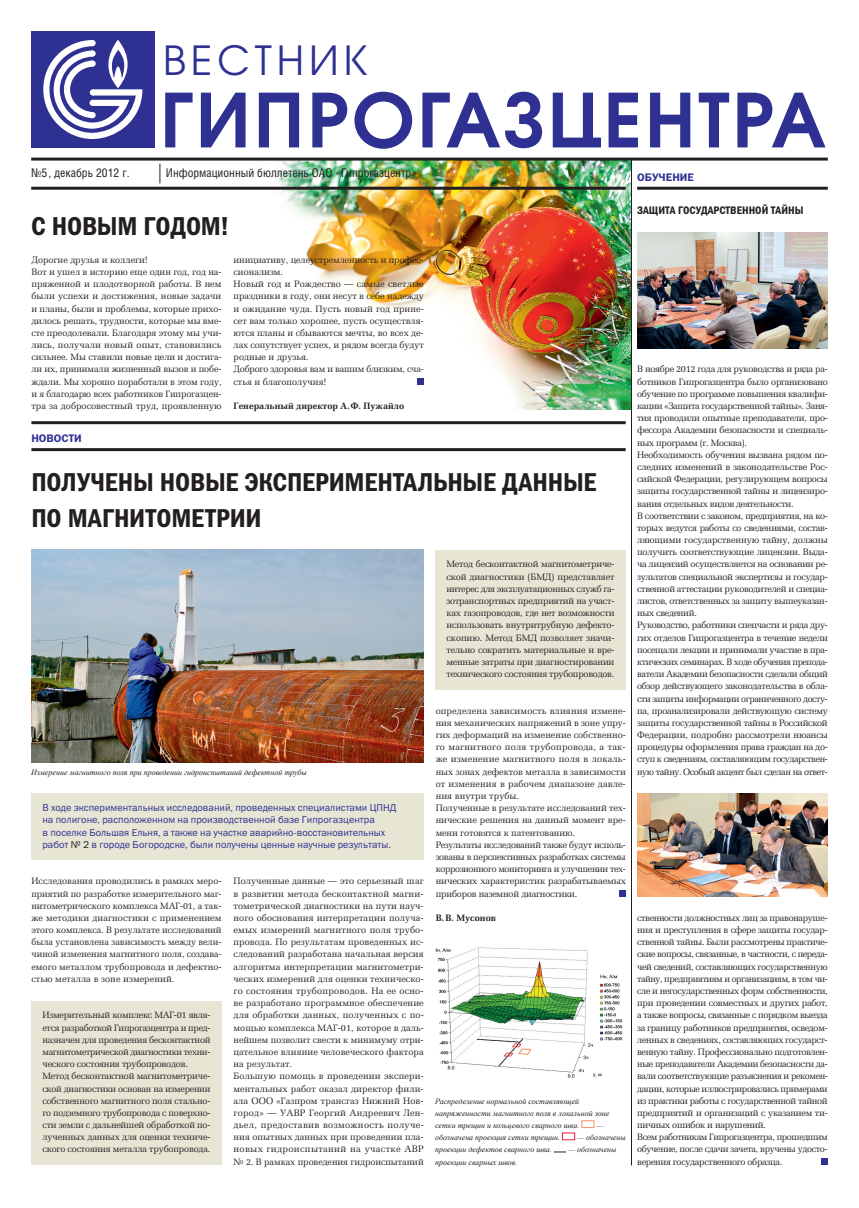
<style>
.page{position:relative;width:859px;height:1208px;background:#fff}
.page>*{position:absolute;margin:0;border:0;box-sizing:border-box;transform-origin:0 0}
.t1{font:40px "Avant Garde Gothic C";letter-spacing:.125em;color:#2e3092}
.t2{font:26px/36px "Franklin Gothic Demi Cond C";letter-spacing:-.01em;color:#231f20}
.t3{font:12px "Helios Cond";color:#231f20}
.t4{font:11px "Franklin Gothic Demi Cond C";color:#231f20}
.t5{font:11px "Franklin Gothic Demi C";color:#2e3092}
.t6{font:10px/12.2px "Franklin Gothic Book C";color:#2e3092}
.t7{font:9.3px/12.2px "Zapf Elliptical 711 CBT";letter-spacing:-.02em;color:#231f20}
.t8{font:9.3px/12.2px "Zapf Elliptical 711 CBT";color:#231f20}
.t9{font:9.3px/12.2px "Zapf Elliptical 711 CBT";letter-spacing:.01em;color:#231f20}
.t10{font:700 9.3px "Zapf Elliptical 711 CBT";color:#231f20}
.t11{font:italic 8px/12.2px "Times New Roman";color:#231f20}
.s1{color:#231f20}
</style>
<div class="page">
<img style="left:257px;top:161px;width:374px;height:248px">
<div style="left:31px;top:31px;width:123px;height:116px;background:#2e3092"></div>
<hr style="left:31px;top:158px;width:797px;height:3px;background:#231f20">
<hr style="left:31px;top:187px;width:595px;height:3px;background:#231f20">
<hr style="left:637px;top:187px;width:191px;height:3px;background:#231f20">
<svg style="left:160px;top:164px;width:1px;height:19px"></svg>
<svg style="left:43px;top:40px;width:99px;height:99px"></svg>
<svg style="left:165px;top:92px;width:660px;height:57px"></svg>
<hr style="left:631px;top:159px;width:1px;height:1006px;background:#231f20">
<hr style="left:31px;top:421px;width:595px;height:3px;background:#231f20">
<hr style="left:31px;top:448px;width:595px;height:3px;background:#231f20">
<div style="left:31px;top:793px;width:393px;height:67px;background:#e7e5d4"></div>
<div style="left:821px;top:1157px;width:7px;height:7px;background:#2e3092"></div>
<div style="left:619px;top:889px;width:7px;height:7px;background:#2e3092"></div>
<img style="left:637px;top:233px;width:191px;height:115px">
<img style="left:637px;top:793px;width:191px;height:103px">
<img style="left:435px;top:947px;width:188px;height:131px">
<img style="left:31px;top:549px;width:393px;height:213px">
<div style="left:581px;top:1120px;width:13px;height:8px;border:1px solid #f69061"></div>
<div style="left:562px;top:1132px;width:13px;height:8px;border:1px solid #ed1a3c"></div>
<svg style="left:554px;top:1151px;width:12px;height:1px"></svg>
<div style="left:417px;top:378px;width:7px;height:6px;background:#2e3092"></div>
<div style="left:31px;top:1001px;width:191px;height:163px;background:#e7e5d4"></div>
<div style="left:435px;top:550px;width:191px;height:139px;background:#e7e5d4"></div>
<h1 class="t1" style="left:163px;top:37px;width:206px">ВЕСТНИК</h1>
<p class="t3" style="left:31px;top:166px;width:100px">№5, декабрь 2012 г.</p>
<p class="t3" style="left:166px;top:166px;width:253px">Информационный бюллетень ОАО «Гипрогазцентр»</p>
<h2 class="t2" style="left:31px;top:208px;width:200px">с новым годом!</h2>
<p class="t8" style="left:31px;top:253px;width:192px">Дорогие друзья и коллеги!<br>Вот и ушел в историю еще один год, год на‑ пряженной и плодотворной работы. В нем были успехи и достижения, новые задачи и планы, были и проблемы, которые прихо‑ дилось решать, трудности, которые мы вме‑ сте преодолевали. Благодаря этому мы учи‑ лись, получали новый опыт, становились сильнее. Мы ставили новые цели и достига‑ ли их, принимали жизненный вызов и побе‑ ждали. Мы хорошо поработали в этом году, и я благодарю всех работников Гипрогазцен‑ тра за добросовестный труд, проявленную</p>
<p class="t8" style="left:234px;top:253px;width:192px">инициативу, целеустремленность и профес‑ сионализм.<br>Новый год и Рождество — самые светлые праздники в году, они несут в себе надежду и ожидание чуда. Пусть новый год прине‑ сет вам только хорошее, пусть осуществля‑ ются планы и сбываются мечты, во всех де‑ лах сопутствует успех, и рядом всегда будут родные и друзья.<br>Доброго здоровья вам и вашим близким, сча‑ стья и благополучия!</p>
<p class="t10" style="left:234px;top:400px;width:172px">Генеральный директор А.Ф. Пужайло</p>
<p class="t5" style="left:31px;top:432px;width:52px">новости</p>
<h2 class="t2" style="left:31px;top:464px;width:566px">Получены новые экспериментальные данные по магнитометрии</h2>
<p class="t7" style="left:446px;top:558px;width:170px;text-align:justify">Метод бесконтактной магнитометриче‑ ской диагностики (БМД) представляет интерес для эксплуатационных служб га‑ зотранспортных предприятий на участ‑ ках газопроводов, где нет возможности использовать внутритрубную дефекто‑ скопию. Метод БМД позволяет значи‑ тельно сократить материальные и вре‑ менные затраты при диагностировании технического состояния трубопроводов.</p>
<p class="t11" style="left:31px;top:765px;width:277px">Измерение магнитного поля при проведении гидроиспытаний дефектной трубы</p>
<p class="t6" style="left:42px;top:801px;width:355px">В ходе экспериментальных исследований, проведенных специалистами ЦПНД на полигоне, расположенном на производственной базе Гипрогазцентра<br>в поселке Большая Ельня, а также на участке аварийно-восстановительных работ <span class="s1">№ 2</span> в городе Богородске, были получены ценные научные результаты.</p>
<p class="t7" style="left:31px;top:875px;width:192px;text-align:justify">Исследования проводились в рамках меро‑ приятий по разработке измерительного маг‑ нитометрического комплекса МАГ‑01, а так‑ же методики диагностики с применением этого комплекса. В результате исследований была установлена зависимость между вели‑ чиной изменения магнитного поля, создава‑ емого металлом трубопровода и дефектно‑ стью металла в зоне измерений.</p>
<p class="t9" style="left:234px;top:875px;width:192px">Полученные данные — это серьезный шаг в развитии метода бесконтактной магни‑ тометрической диагностики на пути науч‑ ного обоснования интерпретации получа‑ емых измерений магнитного поля трубо‑ провода. По результатам проведенных ис‑ следований разработана начальная версия алгоритма интерпретации магнитометри‑ ческих измерений для оценки техническо‑ го состояния трубопроводов. На ее осно‑ ве разработано программное обеспечение для обработки данных, полученных с по‑ мощью комплекса МАГ‑01, которое в даль‑ нейшем позволит свести к минимуму отри‑ цательное влияние человеческого фактора на результат.<br>Большую помощь в проведении экспери‑ ментальных работ оказал директор фили‑ ала ООО «Газпром трансгаз Нижний Нов‑ город» — УАВР Георгий Андреевич Лен‑ дьел, предоставив возможность получе‑ ния опытных данных при проведении пла‑ новых гидроиспытаний на участке АВР № 2. В рамках проведения гидроиспытаний</p>
<p class="t7" style="left:43px;top:1009px;width:170px">Измерительный комплекс МАГ‑01 явля‑ ется разработкой Гипрогазцентра и пред‑ назначен для проведения бесконтактной магнитометрической диагностики техни‑ ческого состояния трубопроводов.<br>Метод бесконтактной магнитометриче‑ ской диагностики основан на измерении собственного магнитного поля стально‑ го подземного трубопровода с поверхно‑ сти земли с дальнейшей обработкой по‑ лученных данных для оценки техниче‑ ского состояния металла трубопровода.</p>
<p class="t8" style="left:436px;top:704px;width:192px">определена зависимость влияния измене‑ ния механических напряжений в зоне упру‑ гих деформаций на изменение собственно‑ го магнитного поля трубопровода, а так‑ же изменение магнитного поля в локаль‑ ных зонах дефектов металла в зависимости от изменения в рабочем диапазоне давле‑ ния внутри трубы.<br>Полученные в результате исследований тех‑ нические решения на данный момент вре‑ мени готовятся к патентованию.<br>Результаты исследований также будут исполь‑ зованы в перспективных разработках системы коррозионного мониторинга и улучшении тех‑ нических характеристик разрабатываемых приборов наземной диагностики.</p>
<p class="t10" style="left:436px;top:912px;width:62px">В.В. Мусонов</p>
<p class="t11" style="left:435px;top:1094px;width:176px">Распределение нормальной составляющей напряженности магнитного поля в локальной зоне сетки трещин и кольцевого сварного шва. обозначена проекция сетки трещин.</p>
<p class="t11" style="left:577px;top:1131px;width:50px">— обозначены</p>
<p class="t11" style="left:435px;top:1143px;width:118px">проекции дефектов сварного шва.</p>
<p class="t11" style="left:568px;top:1143px;width:50px">— обозначены</p>
<p class="t11" style="left:435px;top:1155px;width:84px">проекции сварных швов.</p>
<p class="t5" style="left:637px;top:171px;width:58px">обучение</p>
<p class="t4" style="left:637px;top:204px;width:168px">Защита государственной тайны</p>
<p class="t7" style="left:637px;top:363px;width:192px">В ноябре 2012 года для руководства и ряда ра‑ ботников Гипрогазцентра было организовано обучение по программе повышения квалифи‑ кации «Защита государственной тайны». Заня‑ тия проводили опытные преподаватели, про‑ фессора Академии безопасности и специаль‑ ных программ (г. Москва).<br>Необходимость обучения вызвана рядом по‑ следних изменений в законодательстве Рос‑ сийской Федерации, регулирующем вопросы защиты государственной тайны и лицензиро‑ вания отдельных видов деятельности.<br>В соответствии с законом, предприятия, на ко‑ торых ведутся работы со сведениями, состав‑ ляющими государственную тайну, должны получить соответствующие лицензии. Выда‑ ча лицензий осуществляется на основании ре‑ зультатов специальной экспертизы и государ‑ ственной аттестации руководителей и специа‑ листов, ответственных за защиту вышеуказан‑ ных сведений.<br>Руководство, работники спецчасти и ряда дру‑ гих отделов Гипрогазцентра в течение недели посещали лекции и принимали участие в пра‑ ктических семинарах. В ходе обучения препода‑ ватели Академии безопасности сделали общий обзор действующего законодательства в обла‑ сти защиты информации ограниченного досту‑ па, проанализировали действующую систему защиты государственной тайны в Российской Федерации, подробно рассмотрели нюансы процедуры оформления права граждан на до‑ ступ к сведениям, составляющим государствен‑ ную тайну. Особый акцент был сделан на ответ‑</p>
<p class="t7" style="left:637px;top:911px;width:192px">ственности должностных лиц за правонаруше‑ ния и преступления в сфере защиты государ‑ ственной тайны. Были рассмотрены практиче‑ ские вопросы, связанные, в частности, с переда‑ чей сведений, составляющих государственную тайну, предприятиям и организациям, в том чи‑ сле и негосударственных форм собственности, при проведении совместных и других работ, а также вопросы, связанные с порядком выезда за границу работников предприятия, осведом‑ ленных в сведениях, составляющих государст‑ венную тайну. Профессионально подготовлен‑ ные преподаватели Академии безопасности да‑ вали соответствующие разъяснения и рекомен‑ дации, которые иллюстрировались примерами из практики работы с государственной тайной предприятий и организаций с указанием ти‑ пичных ошибок и нарушений.<br>Всем работникам Гипрогазцентра, прошедшим обучение, после сдачи зачета, вручены удосто‑ верения государственного образца.</p>
</div>
